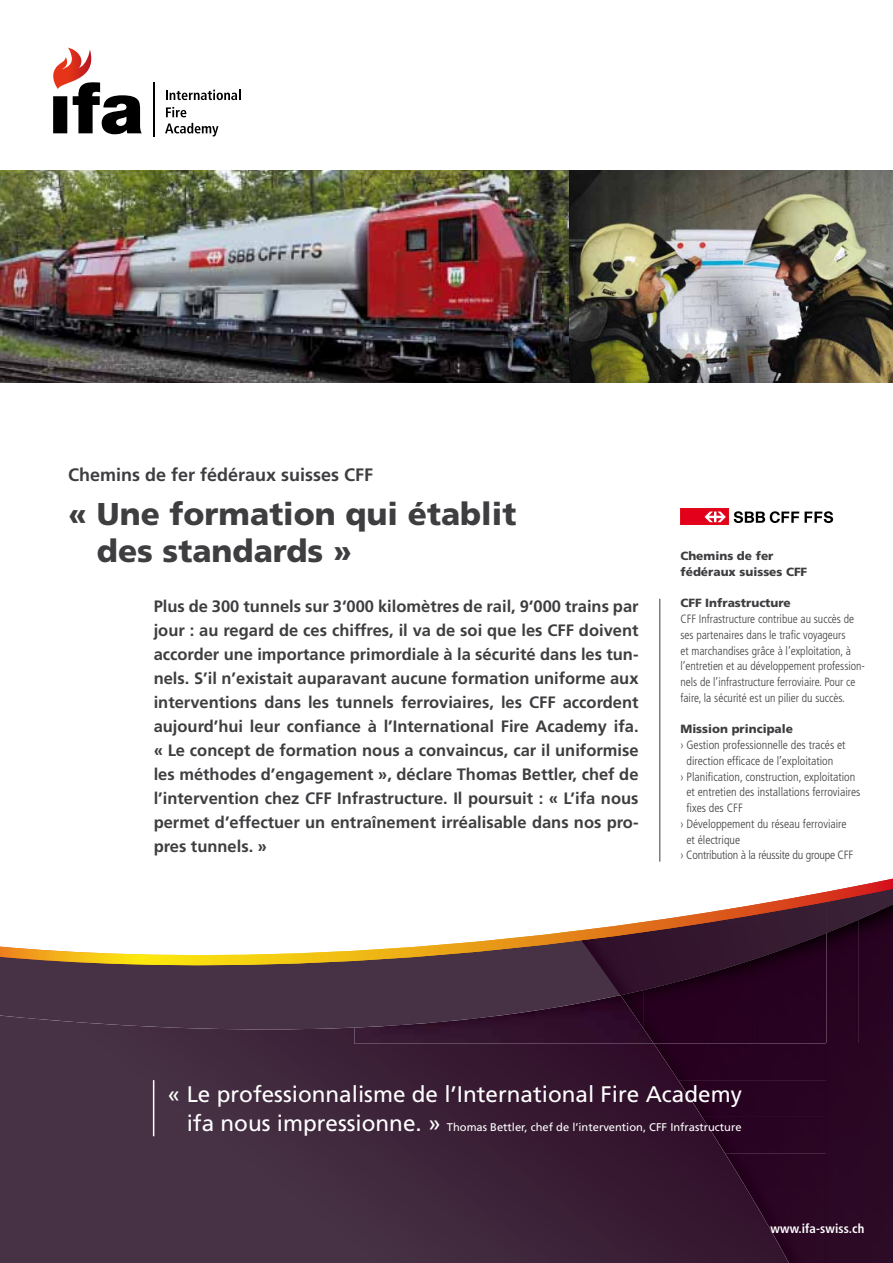
<style>
.page{position:relative;width:893px;height:1263px;background:#fff}
.page>*{position:absolute;margin:0;border:0;box-sizing:border-box;transform-origin:0 0}
.t1{font:900 31.5px/37.8px "Frutiger";color:#3e3d40}
.t2{font:22.5px "Frutiger";color:#fff}
.t3{font:700 18px "Frutiger";color:#3e3d40}
.t4{font:700 16.5px/24px "Frutiger";color:#3e3d40;text-align:justify}
.t5{font:700 condensed 12.75px "Frutiger";letter-spacing:.01em;color:#fff}
.t6{font:300 condensed 12px/15.8px "Frutiger";color:#3e3d40}
.t7{font:300 condensed 12px "Frutiger";letter-spacing:-.02em;color:#3e3d40}
.t8{font:900 11.85px/15.8px "Frutiger";color:#3e3d40}
.t9{font:11.1px "Frutiger";color:#fff}
.s1{font-size:22.5px}
</style>
<div class="page">
<div style="left:0;top:982px;width:580px;height:13px;background:#473245"></div>
<svg style="left:0;top:995px;width:769px;height:268px;background:#3f273c"></svg>
<div style="left:827px;top:1044px;width:66px;height:219px;background:#2b0824"></div>
<img style="left:676px;top:1080px;width:2px;height:34px">
<img style="left:699px;top:1117px;width:3px;height:34px">
<img style="left:723px;top:1154px;width:2px;height:35px">
<img style="left:746px;top:1190px;width:23px;height:38px">
<svg style="left:580px;top:982px;width:14px;height:13px"></svg>
<img style="left:654px;top:1044px;width:173px;height:36px">
<img style="left:678px;top:1080px;width:149px;height:37px">
<img style="left:702px;top:1117px;width:125px;height:37px">
<img style="left:725px;top:1153px;width:102px;height:37px">
<img style="left:747px;top:1190px;width:80px;height:37px">
<img style="left:769px;top:1227px;width:58px;height:36px">
<img style="left:594px;top:982px;width:26px;height:13px">
<img style="left:354px;top:995px;width:289px;height:49px">
<div style="left:859px;top:982px;width:34px;height:62px;background:#280422"></div>
<div style="left:827px;top:982px;width:32px;height:62px;background:#280421"></div>
<img style="left:620px;top:1028px;width:23px;height:2px">
<div style="left:758px;top:982px;width:69px;height:62px;background:#280221"></div>
<div style="left:712px;top:982px;width:46px;height:62px;background:#270120"></div>
<img style="left:643px;top:982px;width:69px;height:62px">
<img style="left:620px;top:990px;width:23px;height:38px">
<svg style="left:0;top:879px;width:893px;height:103px"></svg>
<hr style="left:153px;top:1080px;width:1px;height:56px;background:#fff">
<hr style="left:659px;top:599px;width:1px;height:263px;background:#3e3d40">
<svg style="left:53px;top:48px;width:89px;height:86px"></svg>
<hr style="left:153px;top:82px;width:2px;height:55px;background:#000">
<svg style="left:166px;top:89px;width:75px;height:11px"></svg>
<svg style="left:166px;top:107px;width:20px;height:10px"></svg>
<svg style="left:165px;top:123px;width:53px;height:13px"></svg>
<img style="left:0;top:170px;width:893px;height:213px">
<svg style="left:734px;top:511px;width:65px;height:12px"></svg>
<svg style="left:805px;top:511px;width:28px;height:12px"></svg>
<div style="left:680px;top:509px;width:48px;height:16px;background:#e2001a"></div>
<div style="left:680px;top:509px;width:49px;height:16px;border:1px solid #e1121e"></div>
<svg style="left:704px;top:512px;width:22px;height:10px"></svg>
<p class="t3" style="left:68px;top:464px;width:307px">Chemins de fer fédéraux suisses CFF</p>
<h1 class="t1" style="left:97px;top:495px;width:421px;text-indent:-29px">« Une formation qui établit des standards »</h1>
<p class="t4" style="left:154px;top:594px;width:486px">Plus de 300 tunnels sur 3‘000 kilomètres de rail, 9‘000 trains par jour : au regard de ces chiffres, il va de soi que les CFF doivent accorder une importance primordiale à la sécurité dans les tun&shy;nels. S’il n’existait auparavant aucune formation uniforme aux interventions dans les tunnels ferroviaires, les CFF accordent aujourd’hui leur confiance à l’International Fire Academy ifa. « Le concept de formation nous a convaincus, car il uniformise les méthodes d’engagement », déclare Thomas Bettler, chef de l’intervention chez CFF Infrastructure. Il poursuit : « L’ifa nous permet d’effectuer un entraînement irréalisable dans nos pro&shy;pres tunnels. »</p>
<p class="t8" style="left:680px;top:548px;width:128px">Chemins de fer fédéraux suisses CFF</p>
<p class="t8" style="left:680px;top:595px;width:112px">CFF Infrastructure</p>
<p class="t6" style="left:680px;top:611px;width:186px">CFF Infrastructure contribue au succès de ses partenaires dans le trafic voyageurs<br>et marchandises grâce à l’exploitation, à l’entretien et au développement profession&shy;nels de l’infrastructure ferroviaire. Pour ce faire, la sécurité est un pilier du succès.</p>
<p class="t8" style="left:680px;top:721px;width:114px">Mission principale</p>
<p class="t6" style="left:680px;top:737px;width:167px">› Gestion professionnelle des tracés et</p>
<p class="t6" style="left:686px;top:753px;width:148px">direction efficace de l’exploitation</p>
<p class="t6" style="left:680px;top:769px;width:176px">› Planification, construction, exploitation</p>
<p class="t6" style="left:686px;top:784px;width:176px">et entretien des installations ferroviaires</p>
<p class="t6" style="left:686px;top:800px;width:58px">fixes des CFF</p>
<p class="t6" style="left:680px;top:816px;width:168px">› Développement du réseau ferroviaire</p>
<p class="t6" style="left:686px;top:832px;width:55px">et électrique</p>
<p class="t7" style="left:680px;top:848px;width:174px">› Contribution à la réussite du groupe CFF</p>
<h2 class="t2" style="left:168px;top:1081px;width:575px">« Le professionnalisme de l’International Fire Academy</h2>
<p class="t9" style="left:187px;top:1120px;width:556px"><span class="s1">ifa nous impressionne. »</span> Thomas Bettler, chef de l’intervention, CFF Infrastructure</p>
<p class="t5" style="left:770px;top:1221px;width:95px">www.ifa-swiss.ch</p>
</div>
